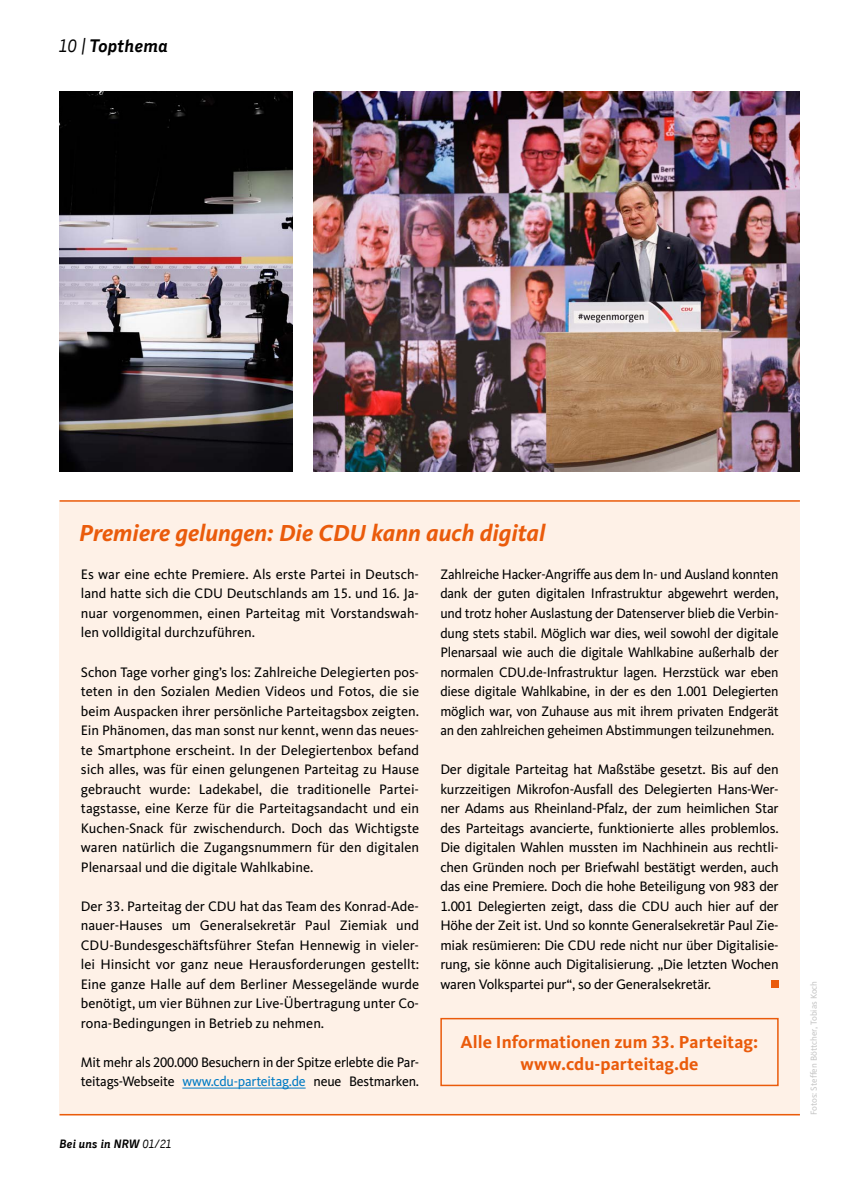
<style>
.page{position:relative;width:851px;height:1191px;background:#fff}
.page>*{position:absolute;margin:0;border:0;box-sizing:border-box;transform-origin:0 0}
.t1{font:italic 700 24px "CDU Kievit Tab";color:#ea5b0b}
.t2{font:700 18px/21.6px "CDU Kievit Tab";color:#ea5b0b;text-align:center}
.t3{font:italic 700 18px "CDU Skopex";color:#000}
.t4{font:14.25px/19.5px "CDU Kievit Tab";letter-spacing:-.015em;color:#000;text-align:justify}
.t5{font:italic 700 12px "CDU Skopex";color:#000}
.t6{font:9px "CDU Kievit Tab";color:#c6c6c6}
.s1{font-weight:400}
.s2{color:#007bc4}
</style>
<div class="page">
<hr style="left:850px;top:0;width:1px;height:1191px;background:#6f6e66">
<img style="left:60px;top:91px;width:232px;height:381px">
<img style="left:313px;top:91px;width:486px;height:381px">
<div style="left:60px;top:500px;width:739px;height:615px;background:#fef1e7"></div>
<hr style="left:60px;top:1114px;width:739px;height:1px;background:#ea5b0b">
<hr style="left:60px;top:500px;width:739px;height:2px;background:#ea5b0b">
<hr style="left:182px;top:1087px;width:123px;height:1px;background:#007bc4">
<div style="left:771px;top:980px;width:7px;height:7px;background:#ea5b0b"></div>
<div style="left:440px;top:1018px;width:338px;height:68px;border:2px solid #ea5b0b"></div>
<p class="t3" style="left:60px;top:35px;width:110px"><span class="s1">10 |</span> Topthema</p>
<h1 class="t1" style="left:79px;top:518px;width:468px">Premiere gelungen: Die CDU kann auch digital</h1>
<p class="t4" style="left:81px;top:564px;width:340px">Es war eine echte Premiere. Als erste Partei in Deutsch&shy;land hatte sich die CDU Deutschlands am 15. und 16. Ja&shy;nuar vorgenommen, einen Parteitag mit Vorstandswah&shy;len volldigital durchzuführen.</p>
<p class="t4" style="left:81px;top:662px;width:340px">Schon Tage vorher ging’s los: Zahlreiche Delegierten pos&shy;teten in den Sozialen Medien Videos und Fotos, die sie beim Auspacken ihrer persönliche Parteitagsbox zeigten.<br>Ein Phänomen, das man sonst nur kennt, wenn das neues&shy;te Smartphone erscheint. In der Delegiertenbox befand sich alles, was für einen gelungenen Parteitag zu Hause gebraucht wurde: Ladekabel, die traditionelle Partei&shy;tagstasse, eine Kerze für die Parteitagsandacht und ein Kuchen-Snack für zwischendurch. Doch das Wichtigste waren natürlich die Zugangsnummern für den digitalen Plenarsaal und die digitale Wahlkabine.</p>
<p class="t4" style="left:81px;top:896px;width:340px">Der 33. Parteitag der CDU hat das Team des Konrad-Ade&shy;nauer-Hauses um Generalsekretär Paul Ziemiak und CDU-Bundesgeschäftsführer Stefan Hennewig in vieler&shy;lei Hinsicht vor ganz neue Herausforderungen gestellt:<br>Eine ganze Halle auf dem Berliner Messegelände wurde benötigt, um vier Bühnen zur Live-Übertragung unter Co&shy;rona-Bedingungen in Betrieb zu nehmen.</p>
<p class="t4" style="left:81px;top:1052px;width:340px">Mit mehr als 200.000 Besuchern in der Spitze erlebte die Par&shy;teitags-Webseite <span class="s2">www.cdu-parteitag.de</span> neue Bestmarken.</p>
<p class="t4" style="left:440px;top:564px;width:340px">Zahlreiche Hacker-Angriffe aus dem In- und Ausland konnten dank der guten digitalen Infrastruktur abgewehrt werden, und trotz hoher Auslastung der Datenserver blieb die Verbin&shy;dung stets stabil. Möglich war dies, weil sowohl der digitale Plenarsaal wie auch die digitale Wahlkabine außerhalb der normalen CDU.de-Infrastruktur lagen. Herzstück war eben diese digitale Wahlkabine, in der es den 1.001 Delegierten möglich war, von Zuhause aus mit ihrem privaten Endgerät an den zahlreichen geheimen Abstimmungen teilzunehmen.</p>
<p class="t4" style="left:440px;top:759px;width:340px">Der digitale Parteitag hat Maßstäbe gesetzt. Bis auf den kurzzeitigen Mikrofon-Ausfall des Delegierten Hans-Wer&shy;ner Adams aus Rheinland-Pfalz, der zum heimlichen Star des Parteitags avancierte, funktionierte alles problemlos.<br>Die digitalen Wahlen mussten im Nachhinein aus rechtli&shy;chen Gründen noch per Briefwahl bestätigt werden, auch das eine Premiere. Doch die hohe Beteiligung von 983 der 1.001 Delegierten zeigt, dass die CDU auch hier auf der Höhe der Zeit ist. Und so konnte Generalsekretär Paul Zie&shy;miak resümieren: Die CDU rede nicht nur über Digitalisie&shy;rung, sie könne auch Digitalisierung. „Die letzten Wochen waren Volkspartei pur“, so der Generalsekretär.</p>
<p class="t2" style="left:460px;top:1031px;width:299px">Alle Informationen zum 33. Parteitag: www.cdu-parteitag.de</p>
<p class="t5" style="left:60px;top:1137px;width:113px">Bei uns in NRW <span class="s1">01/21</span></p>
<p class="t6" style="left:808px;top:1115px;width:136px;rotate:-90deg">Fotos: Steffen Böttcher, Tobias Koch</p>
</div>
